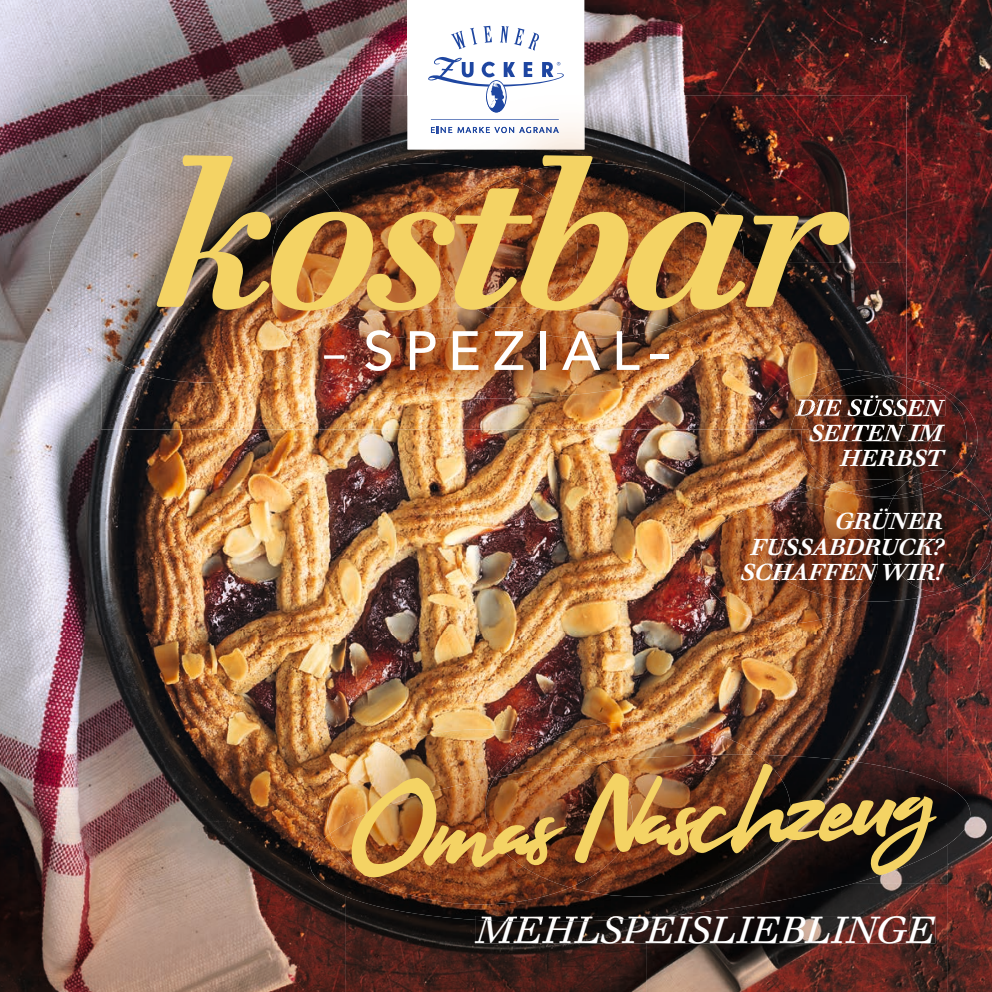
<style>
.page{position:relative;width:992px;height:992px;background:#fff}
.page>*{position:absolute;margin:0;border:0;box-sizing:border-box;transform-origin:0 0}
.t1{font:italic 700 205.8px "Walbaum Text Pro";letter-spacing:-.045em;color:#f4d364}
.t2{font:120.4px "Arkipelago";color:#f4d364}
.t3{font:500 54.77px "Avenir Next";letter-spacing:.205em;color:#fff}
.t4{font:italic 36.05px "Walbaum Text Pro";letter-spacing:-.03em;color:#fff}
.t5{font:italic 700 22.05px/25.2px "Walbaum Text Pro";letter-spacing:-.015em;color:#fff;text-align:right}
.s1{font-family:"Walbaum Text Pro";font-weight:400}
</style>
<div class="page">
<img style="left:0;top:0;width:991px;height:635px">
<div style="left:407px;top:0;width:177px;height:149px;background:#fff"></div>
<svg style="left:451px;top:28px;width:26px;height:21px"></svg>
<svg style="left:483px;top:26px;width:9px;height:17px"></svg>
<svg style="left:500px;top:26px;width:39px;height:25px"></svg>
<img style="left:966px;top:378px;width:11px;height:96px">
<img style="left:784px;top:488px;width:158px;height:113px">
<img style="left:862px;top:496px;width:22px;height:2px">
<img style="left:959px;top:474px;width:32px;height:14px">
<img style="left:939px;top:481px;width:20px;height:7px">
<img style="left:884px;top:488px;width:107px;height:104px">
<img style="left:892px;top:485px;width:47px;height:13px">
<img style="left:906px;top:378px;width:60px;height:103px">
<img style="left:841px;top:491px;width:6px;height:4px">
<img style="left:847px;top:491px;width:60px;height:5px">
<img style="left:929px;top:470px;width:20px;height:15px">
<img style="left:894px;top:484px;width:35px;height:11px">
<img style="left:932px;top:395px;width:12px;height:21px">
<img style="left:932px;top:424px;width:12px;height:17px">
<img style="left:756px;top:429px;width:59px;height:59px">
<img style="left:815px;top:485px;width:11px;height:6px">
<img style="left:789px;top:429px;width:37px;height:56px">
<img style="left:801px;top:387px;width:131px;height:97px">
<img style="left:826px;top:484px;width:5px;height:7px">
<img style="left:831px;top:479px;width:64px;height:12px">
<img style="left:906px;top:395px;width:24px;height:21px">
<img style="left:0;top:635px;width:345px;height:356px">
<img style="left:345px;top:919px;width:301px;height:72px">
<img style="left:646px;top:883px;width:301px;height:108px">
<img style="left:947px;top:635px;width:44px;height:356px">
<img style="left:827px;top:635px;width:120px;height:248px">
<img style="left:345px;top:635px;width:60px;height:94px">
<img style="left:405px;top:635px;width:301px;height:94px">
<img style="left:706px;top:635px;width:121px;height:119px">
<img style="left:475px;top:915px;width:460px;height:28px">
<img style="left:310px;top:864px;width:599px;height:55px">
<img style="left:309px;top:833px;width:21px;height:31px">
<img style="left:790px;top:754px;width:181px;height:110px">
<img style="left:475px;top:915px;width:192px;height:6px">
<img style="left:49px;top:171px;width:52px;height:181px">
<img style="left:547px;top:721px;width:210px;height:33px">
<img style="left:570px;top:754px;width:220px;height:142px">
<img style="left:327px;top:729px;width:220px;height:104px">
<img style="left:330px;top:777px;width:240px;height:127px">
<img style="left:495px;top:738px;width:103px;height:23px">
<img style="left:485px;top:761px;width:147px;height:126px">
<img style="left:101px;top:374px;width:619px;height:55px">
<img style="left:720px;top:96px;width:186px;height:333px">
<img style="left:276px;top:367px;width:7px;height:7px">
<img style="left:684px;top:320px;width:36px;height:54px">
<img style="left:101px;top:96px;width:62px;height:46px">
<img style="left:225px;top:96px;width:309px;height:67px">
<img style="left:534px;top:96px;width:186px;height:86px">
<img style="left:163px;top:96px;width:62px;height:46px">
<img style="left:407px;top:96px;width:177px;height:53px">
<svg style="left:431px;top:127px;width:127px;height:6px"></svg>
<svg style="left:428px;top:57px;width:135px;height:55px"></svg>
<img style="left:486px;top:96px;width:20px;height:16px">
<img style="left:431px;top:119px;width:127px;height:1px">
<img style="left:283px;top:322px;width:419px;height:76px">
<img style="left:886px;top:375px;width:18px;height:1px">
<img style="left:886px;top:376px;width:20px;height:1px">
<img style="left:756px;top:369px;width:124px;height:60px">
<img style="left:790px;top:375px;width:96px;height:54px">
<img style="left:801px;top:377px;width:105px;height:52px">
<img style="left:795px;top:395px;width:11px;height:21px">
<img style="left:806px;top:395px;width:100px;height:21px">
<img style="left:809px;top:424px;width:97px;height:5px">
<img style="left:101px;top:142px;width:175px;height:240px">
<img style="left:276px;top:157px;width:58px;height:210px">
<img style="left:277px;top:322px;width:57px;height:41px">
<img style="left:508px;top:163px;width:176px;height:164px">
<img style="left:684px;top:182px;width:59px;height:138px">
<img style="left:335px;top:307px;width:331px;height:31px">
<img style="left:321px;top:163px;width:187px;height:159px">
<img style="left:272px;top:187px;width:82px;height:134px">
<img style="left:438px;top:177px;width:139px;height:131px">
<img style="left:473px;top:307px;width:67px;height:18px">
<img style="left:701px;top:501px;width:157px;height:122px">
<img style="left:756px;top:501px;width:121px;height:99px">
<h1 class="t1" style="left:154px;top:111px;width:685px">kostbar</h1>
<h3 class="t3" style="left:321px;top:304px;width:351px"><span class="s1">–</span> SPEZIAL–</h3>
<p class="t5" style="left:809px;top:421px;width:135px">SEITEN IM<br>HERBST</p>
<p class="t5" style="left:740px;top:509px;width:203px">GRÜNER<br>FUSSABDRUCK?<br>SCHAFFEN WIR!</p>
<h2 class="t2" style="left:345px;top:761px;width:591px;rotate:-4deg">Omas Naschzeug</h2>
<h3 class="t4" style="left:474px;top:908px;width:462px">MEHLSPEISLIEBLINGE</h3>
</div>
